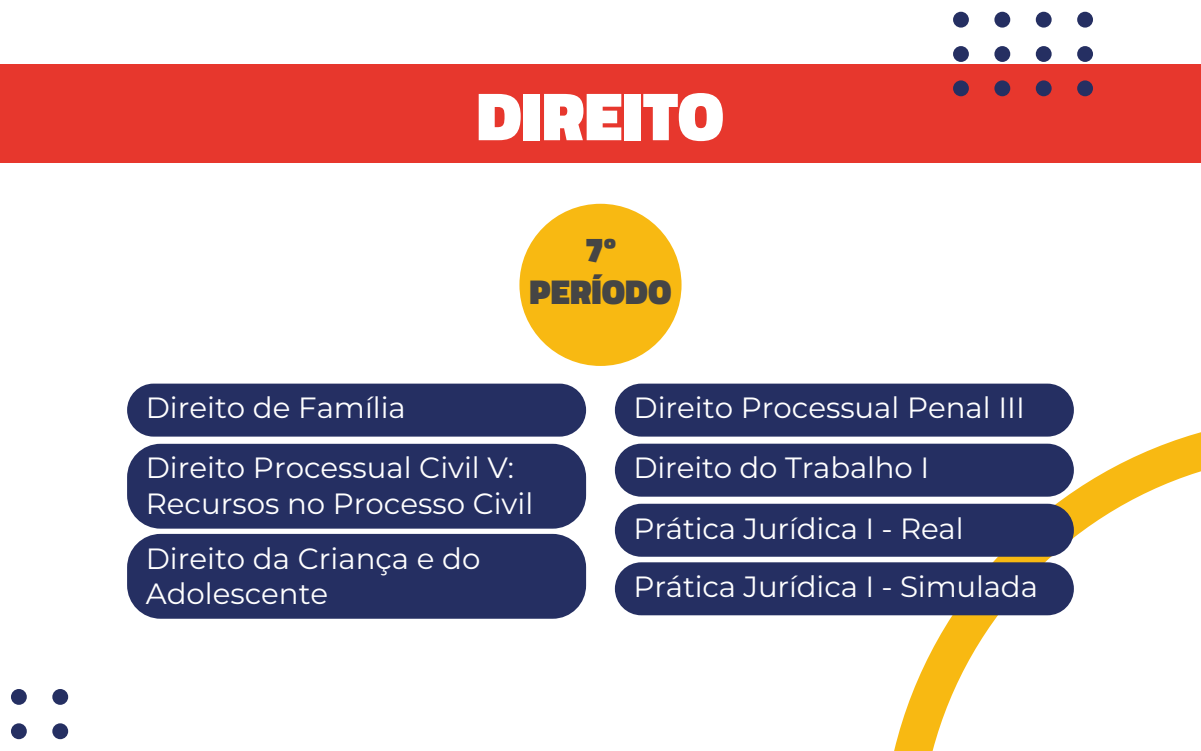
<style>
.page{position:relative;width:1201px;height:751px;background:#fff}
.page>*{position:absolute;margin:0;border:0;box-sizing:border-box;transform-origin:0 0}
.t1{font:900 69px "Cairo";color:#fff}
.t2{font:900 34.95px/41.9px "Cairo";color:#454545;text-align:center}
.t3{font:100 29.25px/35.1px "Montserrat";color:#fff}
</style>
<div class="page">
<svg style="left:894px;top:429px;width:306px;height:321px"></svg>
<div style="left:0;top:64px;width:1200px;height:99px;background:#e7372d"></div>
<div style="left:952px;top:12px;width:16px;height:16px;background:#252f62;border-radius:50%"></div>
<div style="left:994px;top:12px;width:16px;height:16px;background:#252f62;border-radius:50%"></div>
<div style="left:1035px;top:12px;width:16px;height:16px;background:#252f62;border-radius:50%"></div>
<div style="left:1077px;top:12px;width:15px;height:16px;background:#252f62;border-radius:50%"></div>
<div style="left:952px;top:46px;width:16px;height:16px;background:#252f62;border-radius:50%"></div>
<div style="left:994px;top:46px;width:16px;height:16px;background:#252f62;border-radius:50%"></div>
<div style="left:1035px;top:46px;width:16px;height:16px;background:#252f62;border-radius:50%"></div>
<div style="left:1077px;top:46px;width:15px;height:16px;background:#252f62;border-radius:50%"></div>
<div style="left:952px;top:80px;width:16px;height:16px;background:#252f62;border-radius:50%"></div>
<div style="left:994px;top:80px;width:16px;height:16px;background:#252f62;border-radius:50%"></div>
<div style="left:1035px;top:80px;width:16px;height:16px;background:#252f62;border-radius:50%"></div>
<div style="left:1077px;top:80px;width:15px;height:16px;background:#252f62;border-radius:50%"></div>
<div style="left:11px;top:688px;width:16px;height:16px;background:#252f62;border-radius:50%"></div>
<div style="left:52px;top:688px;width:16px;height:16px;background:#252f62;border-radius:50%"></div>
<div style="left:11px;top:723px;width:16px;height:15px;background:#252f62;border-radius:50%"></div>
<div style="left:52px;top:723px;width:16px;height:15px;background:#252f62;border-radius:50%"></div>
<div style="left:519px;top:204px;width:162px;height:162px;background:#f8b912;border-radius:50%"></div>
<div style="left:127px;top:383px;width:459px;height:53px;background:#252f62;border-radius:26px"></div>
<div style="left:615px;top:383px;width:458px;height:53px;background:#252f62;border-radius:26px"></div>
<div style="left:127px;top:443px;width:459px;height:85px;background:#252f62;border-radius:33px"></div>
<div style="left:615px;top:443px;width:458px;height:53px;background:#252f62;border-radius:26px"></div>
<div style="left:127px;top:533px;width:459px;height:85px;background:#252f62;border-radius:33px"></div>
<div style="left:615px;top:503px;width:458px;height:53px;background:#252f62;border-radius:26px"></div>
<div style="left:615px;top:562px;width:458px;height:53px;background:#252f62;border-radius:26px"></div>
<h1 class="t1" style="left:476px;top:76px;width:249px">DIREITO</h1>
<p class="t2" style="left:529px;top:229px;width:143px">7º<br>PERÍODO</p>
<p class="t3" style="left:146px;top:393px;width:262px">Direito de Família</p>
<p class="t3" style="left:633px;top:393px;width:393px">Direito Processual Penal III</p>
<p class="t3" style="left:146px;top:453px;width:389px">Direito Processual Civil V:<br>Recursos no Processo Civil</p>
<p class="t3" style="left:633px;top:453px;width:297px">Direito do Trabalho I</p>
<p class="t3" style="left:146px;top:543px;width:336px">Direito da Criança e do<br>Adolescente</p>
<p class="t3" style="left:633px;top:501px;width:406px;line-height:58.5px">Prática Jurídica I - Real<br>Prática Jurídica I - Simulada</p>
</div>
